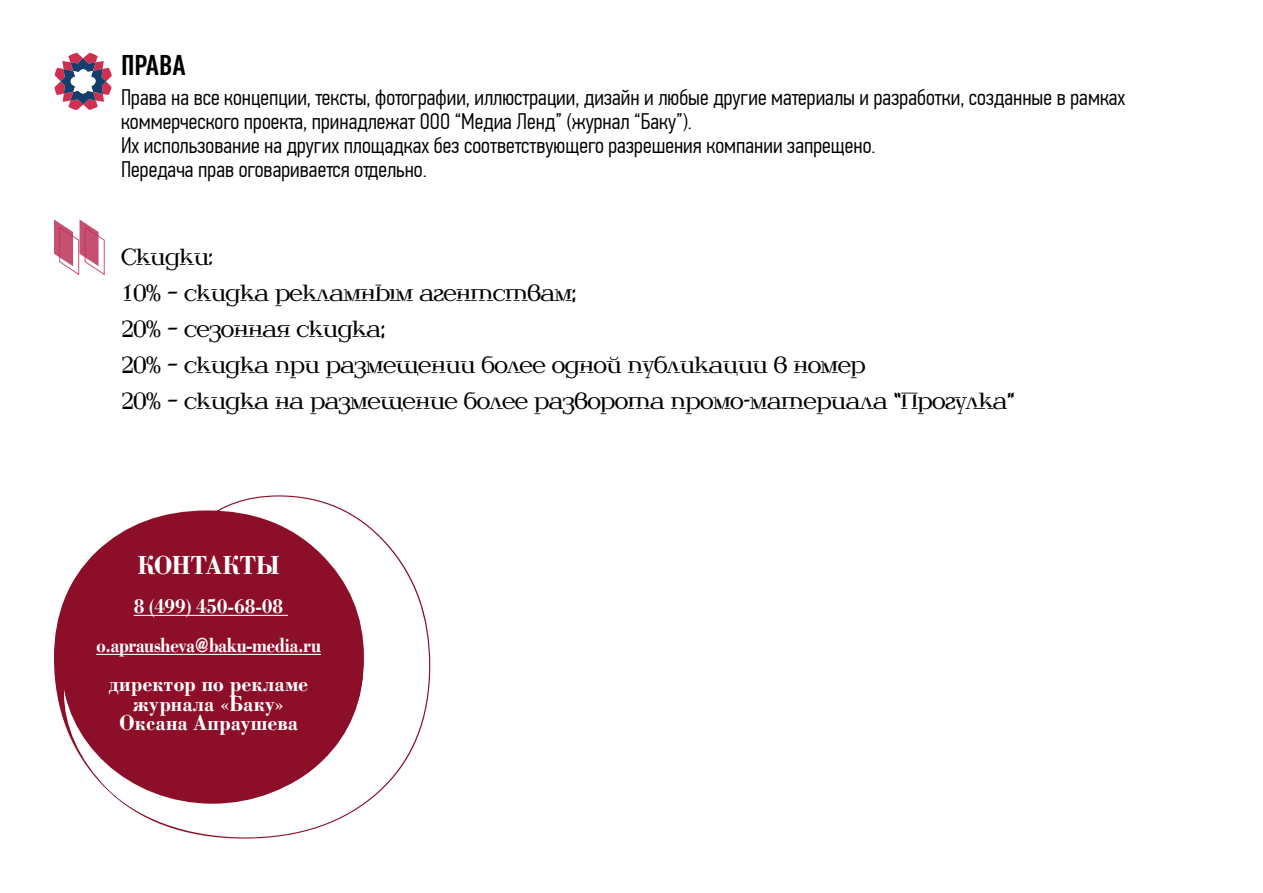
<style>
.page{position:relative;width:1263px;height:893px;background:#fff}
.page>*{position:absolute;margin:0;border:0;box-sizing:border-box;transform-origin:0 0}
.t1{font:500 28.5px "PF Din Text Comp Pro";color:#000;scale:1.1 1}
.t2{font:700 27px "Borjomi";letter-spacing:-.02em;color:#fff;scale:.9 1}
.t3{font:24px/36px "Debby";letter-spacing:-.025em;color:#000}
.t4{font:300 22.5px/24px "PF Din Text Comp Pro";color:#000;scale:1.1 1}
.t5{font:700 22.5px/19.5px "Borjomi";color:#fff;text-align:center;scale:.9 1}
.t6{font:700 21px/39px "Borjomi";letter-spacing:-.02em;color:#fff;text-align:center;scale:.85 1}
</style>
<div class="page">
<svg style="left:54px;top:219px;width:51px;height:57px"></svg>
<svg style="left:54px;top:495px;width:376px;height:343px"></svg>
<div style="left:62px;top:528px;width:301px;height:276px;background:#8c0e28;border-radius:50%"></div>
<hr style="left:134px;top:615px;width:154px;height:1px;background:#fff">
<hr style="left:96px;top:654px;width:225px;height:1px;background:#fff">
<svg style="left:54px;top:53px;width:58px;height:57px"></svg>
<p class="t1" style="left:121px;top:49px;width:60px">ПРАВА</p>
<p class="t4" style="left:121px;top:85px;width:914px">Права на все концепции, тексты, фотографии, иллюстрации, дизайн и любые другие материалы и разработки, созданные в рамках коммерческого проекта, принадлежат ООО “Медиа Ленд” (журнал “Баку”).<br>Их использование на других площадках без соответствующего разрешения компании запрещено.<br>Передача прав оговаривается отдельно.</p>
<p class="t3" style="left:121px;top:239px;width:895px">Скидки:<br>10% – скидка рекламным агентствам;<br>20% – сезонная скидка;<br>20% – скидка при размещении более одной публикации в номер<br>20% – скидка на размещение более разворота промо-материала “Прогулка”</p>
<p class="t2" style="left:137px;top:549px;width:160px">КОНТАКТЫ</p>
<p class="t6" style="left:96px;top:586px;width:266px">8 (499) 450-68-08 o.aprausheva@baku-media.ru</p>
<p class="t5" style="left:109px;top:674px;width:223px">директор по рекламе журнала «Баку»<br>Оксана Апраушева</p>
</div>
